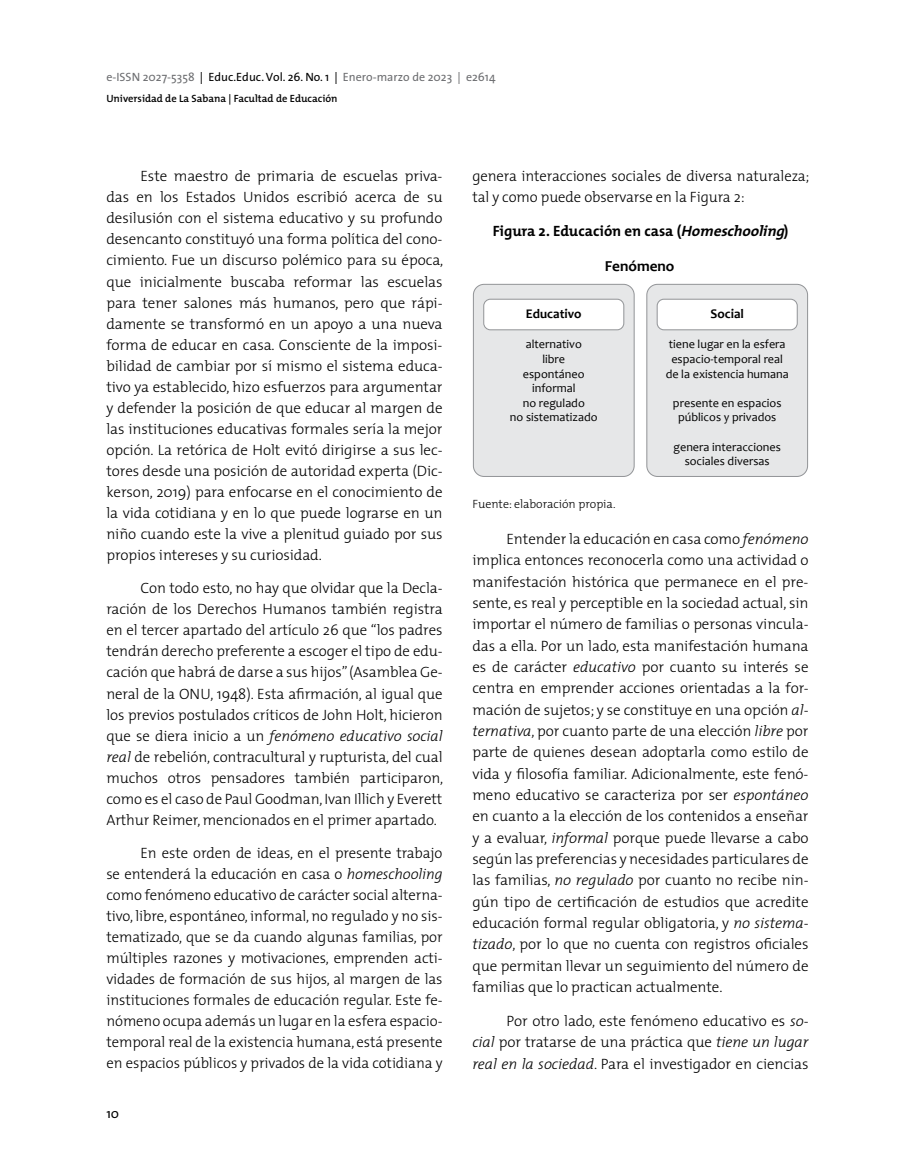
<style>
.page{position:relative;width:915px;height:1170px;background:#fff}
.page>*{position:absolute;margin:0;border:0;box-sizing:border-box;transform-origin:0 0}
.t1{font:700 15.3px "Candara";color:#000}
.t2{font:300 15px/21px "The Mix";letter-spacing:-.005em;color:#000;text-align:justify}
.t3{font:700 15px "The Mix";color:#000}
.t4{font:13.5px "The Sans";color:#000}
.t5{font:700 13.2px "Candara";color:#000}
.t6{font:12.15px/14.7px "Candara";color:#000;text-align:center}
.t7{font:12px "The Sans";color:#6d6e71}
.t8{font:300 12px "The Mix";color:#000}
.t9{font:600 10.5px "The Mix";color:#000}
.s1{color:#000}
.s2{font-style:italic}
</style>
<div class="page">
<div style="left:473px;top:284px;width:161px;height:192px;background:#e6e7e8;border-radius:11px"></div>
<div style="left:472px;top:284px;width:162px;height:193px;border:1px solid #939598;border-radius:11px"></div>
<div style="left:483px;top:299px;width:140px;height:31px;background:#fff;border-radius:7px"></div>
<div style="left:483px;top:299px;width:141px;height:31px;border:1px solid #939598;border-radius:7px"></div>
<div style="left:646px;top:284px;width:161px;height:192px;background:#e6e7e8;border-radius:11px"></div>
<div style="left:646px;top:284px;width:161px;height:193px;border:1px solid #939598;border-radius:11px"></div>
<div style="left:657px;top:299px;width:140px;height:31px;background:#fff;border-radius:7px"></div>
<div style="left:656px;top:299px;width:141px;height:31px;border:1px solid #939598;border-radius:7px"></div>
<p class="t7" style="left:106px;top:67px;width:390px">e-ISSN 2027-5358 <span class="s1">| Educ.Educ. Vol. 26. No. 1 |</span> Enero-marzo de 2023 | e2614</p>
<p class="t9" style="left:106px;top:90px;width:232px">Universidad de La Sabana | Facultad de Educación</p>
<p class="t2" style="left:106px;top:165px;width:338px;text-indent:34px">Este maestro de primaria de escuelas priva&shy;das en los Estados Unidos escribió acerca de su desilusión con el sistema educativo y su profundo desencanto constituyó una forma política del cono&shy;cimiento. Fue un discurso polémico para su época, que inicialmente buscaba reformar las escuelas para tener salones más humanos, pero que rápi&shy;damente se transformó en un apoyo a una nueva forma de educar en casa. Consciente de la imposi&shy;bilidad de cambiar por sí mismo el sistema educa&shy;tivo ya establecido, hizo esfuerzos para argumentar y defender la posición de que educar al margen de las instituciones educativas formales sería la mejor opción. La retórica de Holt evitó dirigirse a sus lec&shy;tores desde una posición de autoridad experta (Dic&shy;kerson, 2019) para enfocarse en el conocimiento de la vida cotidiana y en lo que puede lograrse en un niño cuando este la vive a plenitud guiado por sus propios intereses y su curiosidad.</p>
<p class="t2" style="left:106px;top:577px;width:338px;text-indent:34px">Con todo esto, no hay que olvidar que la Decla&shy;ración de los Derechos Humanos también registra en el tercer apartado del artículo 26 que “los padres tendrán derecho preferente a escoger el tipo de edu&shy;cación que habrá de darse a sus hijos” (Asamblea Ge&shy;neral de la ONU, 1948). Esta afirmación, al igual que los previos postulados críticos de John Holt, hicieron que se diera inicio a un <span class="s2">fenómeno educativo social real</span> de rebelión, contracultural y rupturista, del cual muchos otros pensadores también participaron, como es el caso de Paul Goodman, Ivan Illich y Everett Arthur Reimer, mencionados en el primer apartado.</p>
<p class="t2" style="left:106px;top:842px;width:337px;text-indent:34px">En este orden de ideas, en el presente trabajo se entenderá la educación en casa o <span class="s2">homeschooling </span>como fenómeno educativo de carácter social alterna&shy;tivo, libre, espontáneo, informal, no regulado y no sis&shy;tematizado, que se da cuando algunas familias, por múltiples razones y motivaciones, emprenden acti&shy;vidades de formación de sus hijos, al margen de las instituciones formales de educación regular. Este fe&shy;nómeno ocupa además un lugar en la esfera espacio&shy;temporal real de la existencia humana, está presente en espacios públicos y privados de la vida cotidiana y</p>
<p class="t4" style="left:106px;top:1102px;width:14px">10</p>
<p class="t2" style="left:472px;top:165px;width:338px">genera interacciones sociales de diversa naturaleza; tal y como puede observarse en la Figura 2:</p>
<p class="t3" style="left:492px;top:218px;width:298px">Figura 2. Educación en casa (<span class="s2">Homeschooling</span>)</p>
<p class="t1" style="left:604px;top:256px;width:71px">Fenómeno</p>
<p class="t5" style="left:525px;top:305px;width:57px">Educativo</p>
<p class="t6" style="left:509px;top:337px;width:89px">alternativo<br>libre<br>espontáneo informal<br>no regulado<br>no sistematizado</p>
<p class="t5" style="left:710px;top:305px;width:35px">Social</p>
<p class="t6" style="left:665px;top:337px;width:125px">tiene lugar en la esfera espacio-temporal real de la existencia humana</p>
<p class="t6" style="left:672px;top:395px;width:110px">presente en espacios públicos y privados</p>
<p class="t6" style="left:673px;top:439px;width:109px">genera interacciones sociales diversas</p>
<p class="t8" style="left:472px;top:494px;width:144px">Fuente: elaboración propia.</p>
<p class="t2" style="left:472px;top:527px;width:337px;text-indent:34px">Entender la educación en casa como <span class="s2">fenómeno </span>implica entonces reconocerla como una actividad o manifestación histórica que permanece en el pre&shy;sente, es real y perceptible en la sociedad actual, sin importar el número de familias o personas vincula&shy;das a ella. Por un lado, esta manifestación humana es de carácter <span class="s2">educativo</span> por cuanto su interés se centra en emprender acciones orientadas a la for&shy;mación de sujetos; y se constituye en una opción <span class="s2">al&shy;ternativa</span>, por cuanto parte de una elección <span class="s2">libre</span> por parte de quienes desean adoptarla como estilo de vida y filosofía familiar. Adicionalmente, este fenó&shy;meno educativo se caracteriza por ser <span class="s2">espontáneo </span>en cuanto a la elección de los contenidos a enseñar y a evaluar, <span class="s2">informal</span> porque puede llevarse a cabo según las preferencias y necesidades particulares de las familias, <span class="s2">no regulado</span> por cuanto no recibe nin&shy;gún tipo de certificación de estudios que acredite educación formal regular obligatoria, y <span class="s2">no sistema&shy;tizado</span>, por lo que no cuenta con registros oficiales que permitan llevar un seguimiento del número de familias que lo practican actualmente.</p>
<p class="t2" style="left:472px;top:1009px;width:337px;text-indent:34px">Por otro lado, este fenómeno educativo es <span class="s2">so&shy;cial</span> por tratarse de una práctica que <span class="s2">tiene un lugar real en la sociedad</span>. Para el investigador en ciencias</p>
</div>
